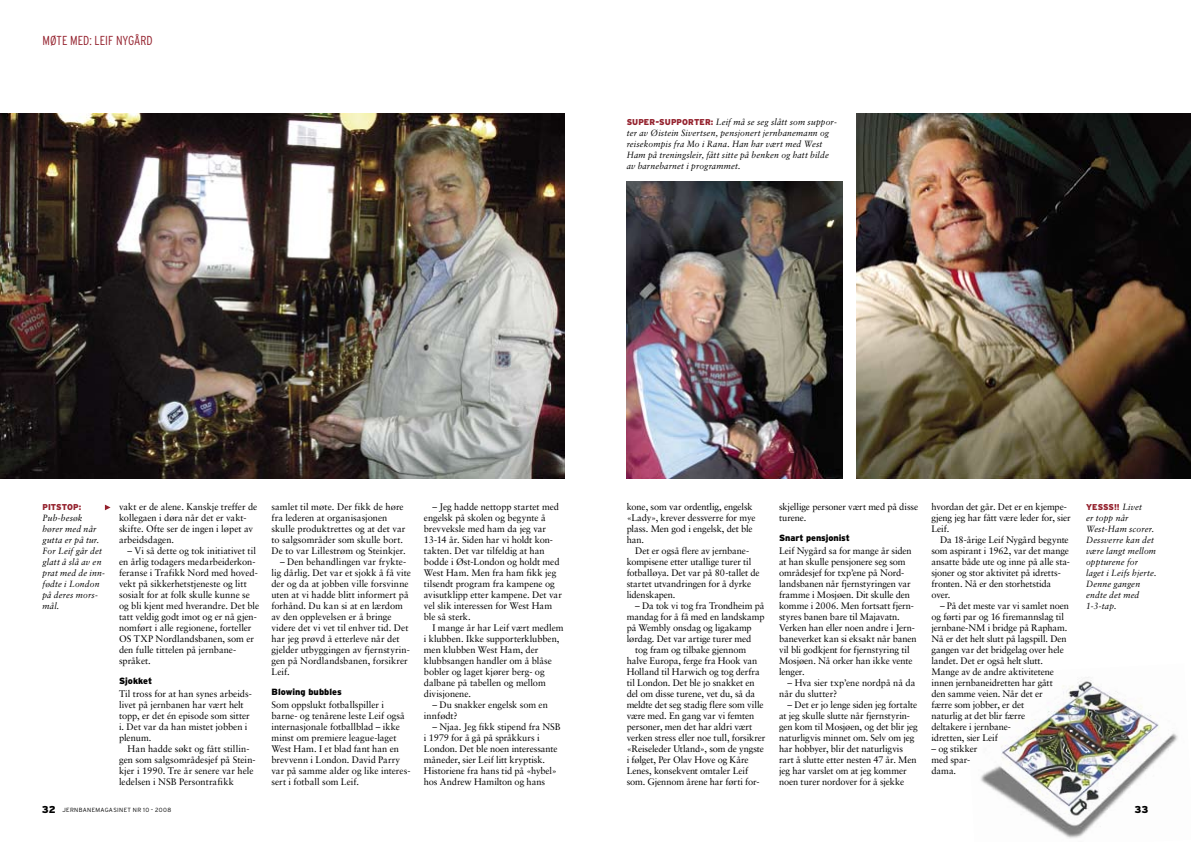
<style>
.page{position:relative;width:1191px;height:842px;background:#fff}
.page>*{position:absolute;margin:0;border:0;box-sizing:border-box;transform-origin:0 0}
.t1{font:300 condensed 13px "Interstate";color:#94212d}
.t2{font:900 10px "Interstate";color:#000}
.t3{font:9.5px/11px "Sabon";letter-spacing:-.005em;color:#000}
.t4{font:italic 9px/11px "Sabon";letter-spacing:.02em;color:#000;scale:.95 1}
.t5{font:900 9px "Interstate";letter-spacing:-.005em;color:#000}
.t6{font:900 8.5px "Interstate";letter-spacing:.005em;color:#94212d;scale:.95 1}
.t7{font:300 6px "Interstate";letter-spacing:.055em;color:#000}
.s1{font-family:"Interstate";font-weight:900;font-style:normal;font-size:8.5px;color:#94212d}
.s2{font-family:"Sabon";font-weight:400;font-style:italic;font-size:9px;color:#000}
.s3{font-weight:900;font-size:10px}
</style>
<div class="page">
<img style="left:980px;top:677px;width:198px;height:162px">
<img style="left:0;top:113px;width:564px;height:365px">
<img style="left:856px;top:113px;width:335px;height:365px">
<img style="left:627px;top:181px;width:215px;height:297px">
<svg style="left:105px;top:505px;width:6px;height:5px"></svg>
<h1 class="t1" style="left:43px;top:33px;width:99px">MØTE MED: Leif Nygård</h1>
<p class="t4" style="left:626px;top:116px;width:223px"><span class="s1">SUPER-SUPPORTER:</span> Leif må se seg slått som suppor&shy;ter av Øistein Sivertsen, pensjonert jernbanemann og reisekompis fra Mo i Rana. Han har vært med West Ham på treningsleir, fått sitte på benken og hatt bilde av barnebarnet i programmet.</p>
<p class="t6" style="left:43px;top:502px;width:42px">PITSTOP:</p>
<p class="t4" style="left:43px;top:513px;width:67px">Pub-besøk hører med når gutta er på tur.<br>For Leif går det glatt å slå av en prat med de inn&shy;fødte i London på deres mors&shy;mål.</p>
<p class="t3" style="left:119px;top:501px;width:140px">vakt er de alene. Kanskje treffer de kollegaen i døra når det er vakt&shy;skifte. Ofte ser de ingen i løpet av arbeidsdagen.</p>
<p class="t3" style="left:119px;top:545px;width:142px;text-indent:9px">– Vi så dette og tok initiativet til en årlig todagers medarbeiderkon&shy;feranse i Trafikk Nord med hoved&shy;vekt på sikkerhetstjeneste og litt sosialt for at folk skulle kunne se og bli kjent med hverandre. Det ble tatt veldig godt imot og er nå gjen&shy;nomført i alle regionene, forteller<br>OS TXP Nordlandsbanen, som er den fulle tittelen på jernbane&shy;språket.</p>
<p class="t5" style="left:119px;top:676px;width:35px">Sjokket</p>
<p class="t3" style="left:119px;top:688px;width:133px">Til tross for at han synes arbeids&shy;livet på jernbanen har vært helt topp, er det én episode som sitter i. Det var da han mistet jobben i plenum.</p>
<p class="t3" style="left:119px;top:743px;width:138px;text-indent:9px">Han hadde søkt og fått stillin&shy;gen som salgsområdesjef på Stein&shy;kjer i 1990. Tre år senere var hele ledelsen i NSB Persontrafikk</p>
<p class="t3" style="left:271px;top:501px;width:136px">samlet til møte. Der fikk de høre fra lederen at organisasjonen skulle produktrettes og at det var to salgsområder som skulle bort.<br>De to var Lillestrøm og Steinkjer.</p>
<p class="t3" style="left:271px;top:556px;width:141px;text-indent:9px">– Den behandlingen var frykte&shy;lig dårlig. Det var et sjokk å få vite der og da at jobben ville forsvinne uten at vi hadde blitt informert på forhånd. Du kan si at en lærdom av den opplevelsen er å bringe videre det vi vet til enhver tid. Det har jeg prøvd å etterleve når det gjelder utbyggingen av fjernstyrin&shy;gen på Nordlandsbanen, forsikrer<br>Leif.</p>
<p class="t5" style="left:271px;top:687px;width:72px">Blowing bubbles</p>
<p class="t3" style="left:271px;top:699px;width:140px">Som oppslukt fotballspiller i barne- og tenårene leste Leif også internasjonale fotballblad – ikke minst om premiere league-laget<br>West Ham. I et blad fant han en brevvenn i London. David Parry var på samme alder og like interes&shy;sert i fotball som Leif.</p>
<p class="t3" style="left:424px;top:501px;width:140px;text-indent:9px">– Jeg hadde nettopp startet med engelsk på skolen og begynte å brevveksle med ham da jeg var<br>13-14 år. Siden har vi holdt kon&shy;takten. Det var tilfeldig at han bodde i Øst-London og holdt med<br>West Ham. Men fra ham fikk jeg tilsendt program fra kampene og avisutklipp etter kampene. Det var vel slik interessen for West Ham ble så sterk.</p>
<p class="t3" style="left:424px;top:622px;width:141px;text-indent:8px">I mange år har Leif vært medlem i klubben. Ikke supporterklubben, men klubben West Ham, der klubbsangen handler om å blåse bobler og laget kjører berg- og dalbane på tabellen og mellom divisjonene.</p>
<p class="t3" style="left:424px;top:699px;width:125px;text-indent:8px">– Du snakker engelsk som en innfødt?</p>
<p class="t3" style="left:424px;top:721px;width:138px;text-indent:8px">– Njaa. Jeg fikk stipend fra NSB i 1979 for å gå på språkkurs i<br>London. Det ble noen interessante måneder, sier Leif litt kryptisk.<br>Historiene fra hans tid på «hybel» hos Andrew Hamilton og hans</p>
<p class="t3" style="left:626px;top:501px;width:130px">kone, som var ordentlig, engelsk «Lady», krever dessverre for mye plass. Men god i engelsk, det ble han.</p>
<p class="t3" style="left:626px;top:545px;width:134px;text-indent:9px">Det er også flere av jernbane&shy;kompisene etter utallige turer til fotballøya. Det var på 80-tallet de startet utvandringen for å dyrke lidenskapen.</p>
<p class="t3" style="left:635px;top:600px;width:131px">– Da tok vi tog fra Trondheim på</p>
<p class="t3" style="left:626px;top:611px;width:139px">mandag for å få med en landskamp</p>
<p class="t3" style="left:626px;top:622px;width:127px">på Wembly onsdag og ligakamp</p>
<p class="t3" style="left:626px;top:633px;width:126px">lørdag. Det var artige turer med</p>
<p class="t3" style="left:635px;top:644px;width:112px">tog fram og tilbake gjennom</p>
<p class="t3" style="left:626px;top:655px;width:132px">halve Europa, ferge fra Hook van</p>
<p class="t3" style="left:626px;top:666px;width:135px">Holland til Harwich og tog derfra</p>
<p class="t3" style="left:626px;top:677px;width:130px">til London. Det ble jo snakket en</p>
<p class="t3" style="left:626px;top:688px;width:130px">del om disse turene, vet du, så da</p>
<p class="t3" style="left:626px;top:699px;width:138px">meldte det seg stadig flere som ville</p>
<p class="t3" style="left:626px;top:710px;width:129px">være med. En gang var vi femten</p>
<p class="t3" style="left:626px;top:721px;width:127px">personer, men det har aldri vært</p>
<p class="t3" style="left:626px;top:732px;width:140px">verken stress eller noe tull, forsikrer</p>
<p class="t3" style="left:626px;top:743px;width:139px">«Reiseleder Utland», som de yngste</p>
<p class="t3" style="left:626px;top:754px;width:123px">i følget, Per Olav Hove og Kåre</p>
<p class="t3" style="left:626px;top:765px;width:123px">Lenes, konsekvent omtaler Leif</p>
<p class="t3" style="left:626px;top:776px;width:135px">som. Gjennom årene har førti for-</p>
<p class="t3" style="left:779px;top:501px;width:141px">skjellige personer vært med på disse turene.</p>
<p class="t5" style="left:779px;top:533px;width:72px">Snart pensjonist</p>
<p class="t3" style="left:779px;top:545px;width:139px">Leif Nygård sa for mange år siden at han skulle pensjonere seg som områdesjef for txp’ene på Nord&shy;landsbanen når fjernstyringen var framme i Mosjøen. Dit skulle den komme i 2006. Men fortsatt fjern&shy;styres banen bare til Majavatn.<br>Verken han eller noen andre i Jern&shy;baneverket kan si eksakt når banen vil bli godkjent for fjernstyring til<br>Mosjøen. Nå orker han ikke vente lenger.</p>
<p class="t3" style="left:779px;top:677px;width:138px;text-indent:8px">– Hva sier txp’ene nordpå nå da når du slutter?</p>
<p class="t3" style="left:779px;top:699px;width:140px;text-indent:8px">– Det er jo lenge siden jeg fortalte at jeg skulle slutte når fjernstyrin&shy;gen kom til Mosjøen, og det blir jeg naturligvis minnet om. Selv om jeg har hobbyer, blir det naturligvis rart å slutte etter nesten 47 år. Men jeg har varslet om at jeg kommer noen turer nordover for å sjekke</p>
<p class="t3" style="left:931px;top:501px;width:141px">hvordan det går. Det er en kjempe&shy;gjeng jeg har fått være leder for, sier<br>Leif.</p>
<p class="t3" style="left:931px;top:534px;width:140px;text-indent:8px">Da 18-årige Leif Nygård begynte som aspirant i 1962, var det mange ansatte både ute og inne på alle sta&shy;sjoner og stor aktivitet på idretts&shy;fronten. Nå er den storhetstida over.</p>
<p class="t3" style="left:931px;top:600px;width:139px;text-indent:8px">– På det meste var vi samlet noen og førti par og 16 firemannslag til jernbane-NM i bridge på Rapham.<br>Nå er det helt slutt på lagspill. Den gangen var det bridgelag over hele landet. Det er også helt slutt.<br>Mange av de andre aktivitetene innen jernbaneidretten har gått den samme veien. Når det er<br>færre som jobber, er det<br>naturlig at det blir færre<br>deltakere i jernbane-<br>idretten, sier Leif</p>
<p class="t3" style="left:931px;top:743px;width:47px">– og stikker med spar&shy;dama.</p>
<p class="t6" style="left:1086px;top:502px;width:60px">YESSS!! <span class="s2">Livet</span></p>
<p class="t4" style="left:1086px;top:513px;width:76px">er topp når<br>West-Ham scorer.<br>Dessverre kan det være langt mellom oppturene for laget i Leifs hjerte.<br>Denne gangen endte det med<br>1-3-tap.</p>
<p class="t7" style="left:42px;top:807px;width:131px"><span class="s3">32</span> JERNBANEMAGASINET NR 10 – 2008</p>
<p class="t2" style="left:1134px;top:804px;width:15px">33</p>
</div>
